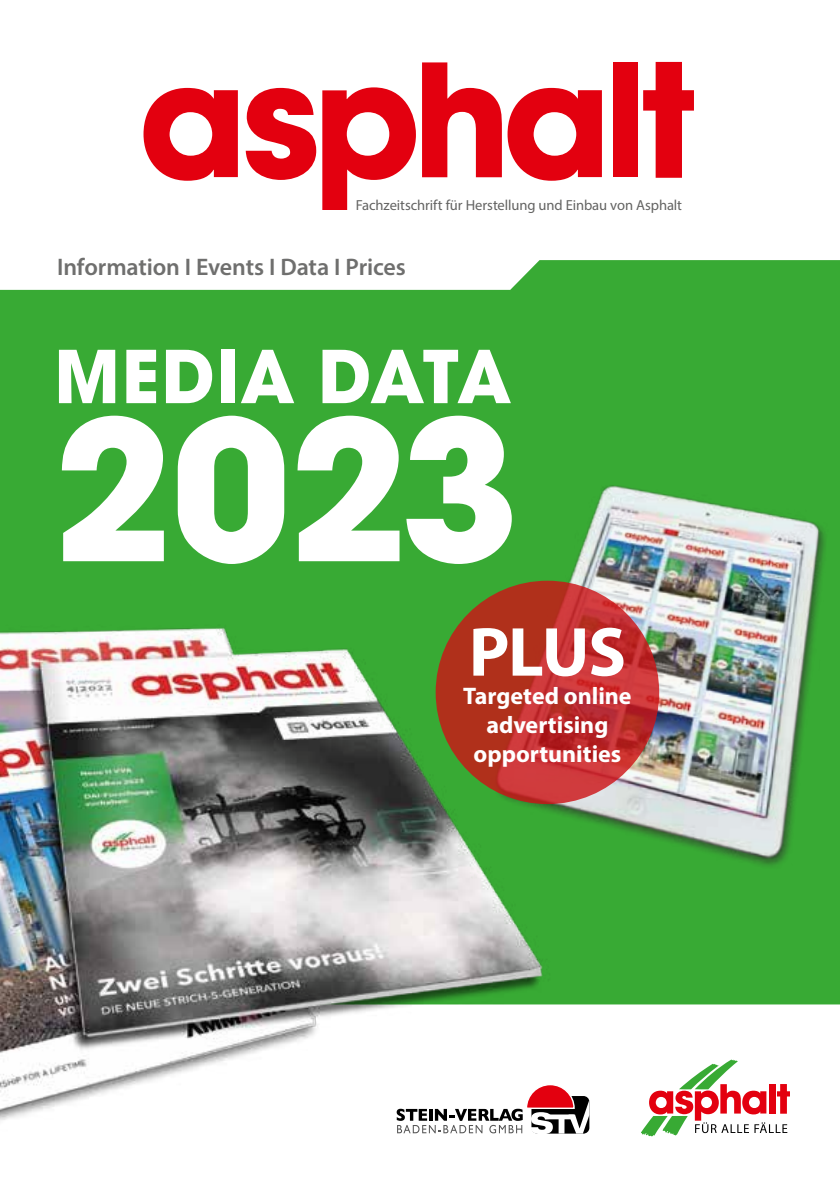
<style>
.page{position:relative;width:840px;height:1191px;background:#fff}
.page>*{position:absolute;margin:0;border:0;box-sizing:border-box;transform-origin:0 0}
.t1{font:700 214px "Avant Garde Gothic Itc T";color:#fff}
.t2{font:700 80px "Avant Garde Gothic Itc T";letter-spacing:.025em;color:#fff}
.t3{font:700 70px "Myriad Pro";color:#fff}
.t4{font:700 24px/28.8px "Myriad Pro";color:#fff;text-align:center}
.t5{font:600 24px "Myriad Pro";letter-spacing:-.005em;color:#6f6f6e}
.t6{font:14.6px "Myriad Pro";letter-spacing:-.005em;color:#636362}
</style>
<div class="page">
<div style="left:0;top:260px;width:839px;height:744px;background:#38aa34"></div>
<svg style="left:571px;top:1096px;width:18px;height:38px"></svg>
<svg style="left:143px;top:88px;width:95px;height:93px"></svg>
<svg style="left:507px;top:88px;width:94px;height:93px"></svg>
<svg style="left:245px;top:88px;width:71px;height:92px"></svg>
<svg style="left:322px;top:87px;width:93px;height:123px"></svg>
<svg style="left:422px;top:62px;width:79px;height:115px"></svg>
<div style="left:612px;top:62px;width:25px;height:115px;background:#e3000f"></div>
<svg style="left:643px;top:62px;width:50px;height:116px"></svg>
<svg style="left:641px;top:1059px;width:148px;height:77px"></svg>
<img style="left:0;top:615px;width:571px;height:519px">
<img style="left:472px;top:433px;width:367px;height:481px">
<svg style="left:435px;top:580px;width:223px;height:224px;background:#bb3129"></svg>
<p class="t6" style="left:355px;top:196px;width:327px">Fachzeitschrift für Herstellung und Einbau von Asphalt</p>
<h3 class="t5" style="left:57px;top:252px;width:350px">Information I Events I Data I Prices</h3>
<h2 class="t2" style="left:54px;top:328px;width:457px">MEDIA DATA</h2>
<h1 class="t1" style="left:54px;top:359px;width:465px">2023</h1>
<h3 class="t3" style="left:468px;top:606px;width:159px">PLUS</h3>
<h3 class="t4" style="left:463px;top:681px;width:170px">Targeted online advertising opportunities</h3>
</div>
